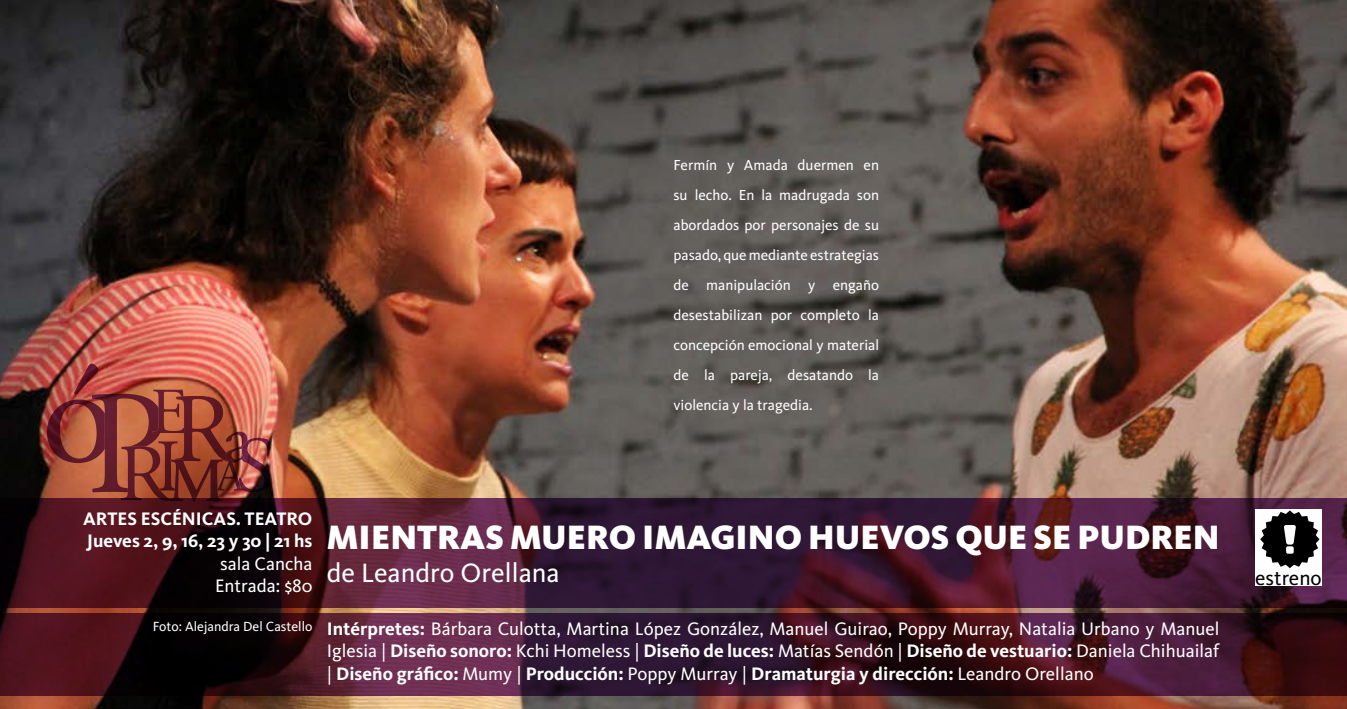
<style>
.page{position:relative;width:1347px;height:709px;background:#fff}
.page>*{position:absolute;margin:0;border:0;box-sizing:border-box;transform-origin:0 0}
.t1{font:900 35px "Kievit";color:#fff}
.t2{font:27.5px "Kievit";color:#fff}
.t3{font:21px "Kievit";color:#000}
.t4{font:18.75px/22.5px "Kievit";color:#fff}
.t5{font:700 18.75px/22.5px "Kievit";color:#fff}
.t6{font:15px/30px "Kievit";color:#fff;text-align:justify}
.t7{font:13.75px "Kievit";color:#fff}
.s1{font-weight:700}
</style>
<div class="page">
<img style="left:0;top:0;width:1346px;height:709px">
<svg style="left:0;top:498px;width:1346px;height:110px;background:#41172d"></svg>
<svg style="left:0;top:613px;width:1346px;height:82px;background:#3b1425"></svg>
<img style="left:47px;top:363px;width:223px;height:138px">
<div style="left:1255px;top:509px;width:66px;height:77px;background:#fff"></div>
<svg style="left:1260px;top:510px;width:59px;height:58px"></svg>
<p class="t6" style="left:673px;top:150px;width:207px">Fermín y Amada duermen en su lecho. En la madrugada son abordados por personajes de su pasado, que mediante estrategias de manipulación y engaño desestabilizan por completo la concepción emocional y material de la pareja, desatando la violencia y la tragedia.</p>
<p class="t5" style="left:83px;top:507px;width:231px">ARTES ESCÉNICAS. TEATRO<br>Jueves 2, 9, 16, 23 y 30 | 21 hs</p>
<p class="t4" style="left:215px;top:552px;width:99px">sala Cancha<br>Entrada: $80</p>
<p class="t7" style="left:153px;top:618px;width:161px">Foto: Alejandra Del Castello</p>
<h1 class="t1" style="left:327px;top:515px;width:894px">MIENTRAS MUERO IMAGINO HUEVOS QUE SE PUDREN</h1>
<h2 class="t2" style="left:327px;top:557px;width:234px">de Leandro Orellana</h2>
<p class="t4" style="left:327px;top:617px;width:894px;text-align:justify"><span class="s1">Intérpretes:</span> Bárbara Culotta, Martina López González, Manuel Guirao, Poppy Murray, Natalia Urbano y Manuel Iglesia | <span class="s1">Diseño sonoro:</span> Kchi Homeless | <span class="s1">Diseño de luces:</span> Matías Sendón | <span class="s1">Diseño de vestuario:</span> Daniela Chihuailaf | <span class="s1">Diseño gráfico:</span> Mumy | <span class="s1">Producción:</span> Poppy Murray | <span class="s1">Dramaturgia y dirección:</span> Leandro Orellano</p>
<p class="t3" style="left:1255px;top:566px;width:68px">estreno</p>
</div>
